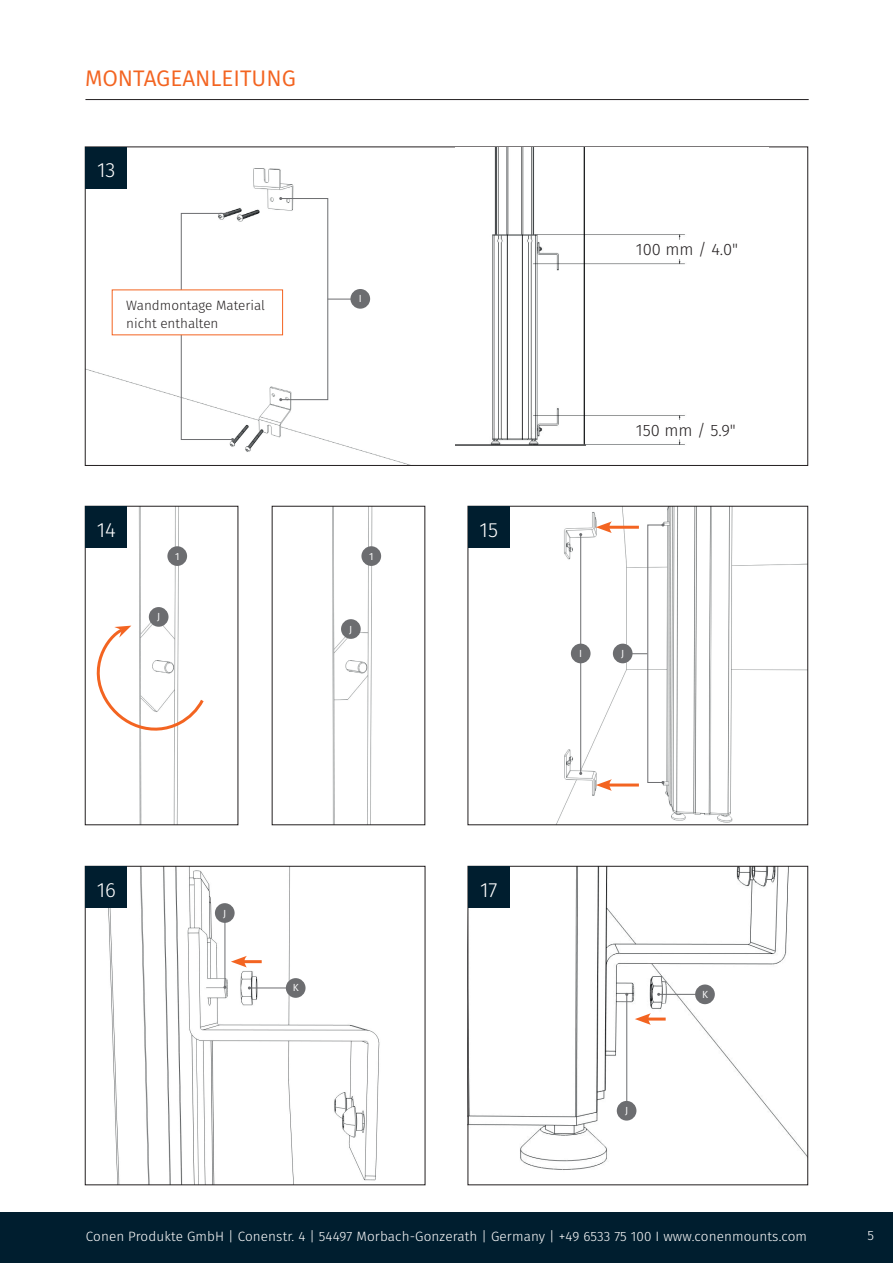
<style>
.page{position:relative;width:893px;height:1263px;background:#fff}
.page>*{position:absolute;margin:0;border:0;box-sizing:border-box;transform-origin:0 0}
.t1{font:22.5px "Fira Sans";color:#f36421}
.t2{font:300 20.55px "Fira Sans";color:#fff}
.t3{font:300 16.5px "Fira Sans";color:#231f20}
.t4{font:300 13.5px "Fira Sans";letter-spacing:.01em;color:#fff}
.t5{font:300 13.5px/18px "Fira Sans";color:#231f20}
.t6{font:10.35px "Fira Sans";color:#fff}
</style>
<div class="page">
<div style="left:0;top:1213px;width:893px;height:50px;background:#001e2f"></div>
<hr style="left:85px;top:99px;width:724px;height:1px;background:#231f20">
<img style="left:87px;top:168px;width:320px;height:296px">
<div style="left:85px;top:147px;width:42px;height:42px;background:#001e2f"></div>
<img style="left:455px;top:148px;width:230px;height:298px">
<div style="left:280px;top:198px;width:48px;height:202px;border:1px solid #6c6d70"></div>
<hr style="left:328px;top:299px;width:31px;height:1px;background:#6c6d70">
<div style="left:350px;top:289px;width:20px;height:20px;background:#6c6d70;border-radius:50%"></div>
<svg style="left:181px;top:212px;width:53px;height:229px"></svg>
<div style="left:112px;top:289px;width:171px;height:46px;background:#fff"></div>
<div style="left:617px;top:240px;width:132px;height:18px;background:#fff"></div>
<div style="left:617px;top:421px;width:132px;height:18px;background:#fff"></div>
<img style="left:332px;top:508px;width:50px;height:315px">
<img style="left:138px;top:508px;width:50px;height:315px">
<div style="left:85px;top:506px;width:153px;height:319px;border:1px solid #231f20"></div>
<img style="left:556px;top:508px;width:250px;height:315px">
<div style="left:468px;top:506px;width:340px;height:319px;border:1px solid #231f20"></div>
<div style="left:85px;top:506px;width:42px;height:42px;background:#001e2f"></div>
<div style="left:468px;top:506px;width:42px;height:42px;background:#001e2f"></div>
<hr style="left:606px;top:526px;width:33px;height:3px;background:#f36421">
<svg style="left:596px;top:521px;width:16px;height:12px"></svg>
<hr style="left:580px;top:535px;width:1px;height:238px;background:#6c6d70">
<div style="left:647px;top:525px;width:16px;height:258px;border:1px solid #6c6d70"></div>
<svg style="left:632px;top:653px;width:15px;height:1px"></svg>
<hr style="left:606px;top:783px;width:33px;height:3px;background:#f36421">
<svg style="left:596px;top:779px;width:16px;height:12px"></svg>
<div style="left:613px;top:644px;width:19px;height:19px;background:#6c6d70;border-radius:50%"></div>
<div style="left:571px;top:644px;width:20px;height:19px;background:#6c6d70;border-radius:50%"></div>
<div style="left:149px;top:607px;width:20px;height:20px;background:#6c6d70;border-radius:50%"></div>
<div style="left:167px;top:546px;width:20px;height:20px;background:#6c6d70;border-radius:50%"></div>
<div style="left:361px;top:546px;width:20px;height:20px;background:#6c6d70;border-radius:50%"></div>
<div style="left:341px;top:619px;width:20px;height:20px;background:#6c6d70;border-radius:50%"></div>
<svg style="left:96px;top:626px;width:108px;height:111px"></svg>
<img style="left:108px;top:868px;width:272px;height:315px">
<div style="left:85px;top:866px;width:340px;height:319px;border:1px solid #231f20"></div>
<img style="left:470px;top:868px;width:336px;height:302px">
<div style="left:468px;top:866px;width:340px;height:319px;border:1px solid #231f20"></div>
<div style="left:85px;top:866px;width:42px;height:42px;background:#001e2f"></div>
<div style="left:468px;top:866px;width:42px;height:42px;background:#001e2f"></div>
<hr style="left:645px;top:1017px;width:21px;height:3px;background:#f36421">
<svg style="left:635px;top:1013px;width:16px;height:12px"></svg>
<hr style="left:659px;top:994px;width:42px;height:1px;background:#6c6d70">
<div style="left:695px;top:984px;width:20px;height:20px;background:#6c6d70;border-radius:50%"></div>
<hr style="left:626px;top:994px;width:1px;height:114px;background:#6c6d70">
<div style="left:617px;top:1101px;width:19px;height:19px;background:#6c6d70;border-radius:50%"></div>
<hr style="left:241px;top:960px;width:21px;height:3px;background:#f36421">
<svg style="left:231px;top:956px;width:16px;height:11px"></svg>
<hr style="left:249px;top:987px;width:42px;height:1px;background:#6c6d70">
<div style="left:286px;top:978px;width:20px;height:20px;background:#6c6d70;border-radius:50%"></div>
<hr style="left:225px;top:912px;width:1px;height:75px;background:#6c6d70">
<div style="left:215px;top:903px;width:20px;height:20px;background:#6c6d70;border-radius:50%"></div>
<h1 class="t1" style="left:85px;top:61px;width:212px">MONTAGEANLEITUNG</h1>
<h2 class="t2" style="left:97px;top:156px;width:20px">13</h2>
<p class="t5" style="left:126px;top:296px;width:140px">Wandmontage Material nicht enthalten</p>
<p class="t6" style="left:359px;top:291px;width:5px">I</p>
<h2 class="t2" style="left:96px;top:515px;width:21px">1 04</h2>
<h2 class="t2" style="left:480px;top:515px;width:20px">1 51</h2>
<p class="t6" style="left:175px;top:548px;width:6px">1</p>
<p class="t6" style="left:369px;top:548px;width:6px">1</p>
<p class="t6" style="left:157px;top:609px;width:5px">J</p>
<p class="t6" style="left:349px;top:621px;width:5px">J</p>
<p class="t3" style="left:636px;top:238px;width:104px">100 mm / 4.0"</p>
<p class="t3" style="left:636px;top:418px;width:101px">150 mm / 5.9"</p>
<p class="t6" style="left:579px;top:646px;width:5px">I</p>
<p class="t6" style="left:621px;top:646px;width:5px">J</p>
<h2 class="t2" style="left:97px;top:875px;width:21px">1 62</h2>
<h2 class="t2" style="left:480px;top:875px;width:20px">1 37</h2>
<p class="t6" style="left:223px;top:905px;width:5px">J</p>
<p class="t6" style="left:293px;top:980px;width:7px">K</p>
<p class="t6" style="left:625px;top:1103px;width:5px">J</p>
<p class="t6" style="left:702px;top:986px;width:7px">K</p>
<p class="t4" style="left:86px;top:1226px;width:723px">Conen Produkte GmbH | Conenstr. 4 | 54497 Morbach-Gonzerath | Germany | +49 6533 75 100 I www.conenmounts.com</p>
<p class="t4" style="left:867px;top:1226px;width:8px">5</p>
</div>
